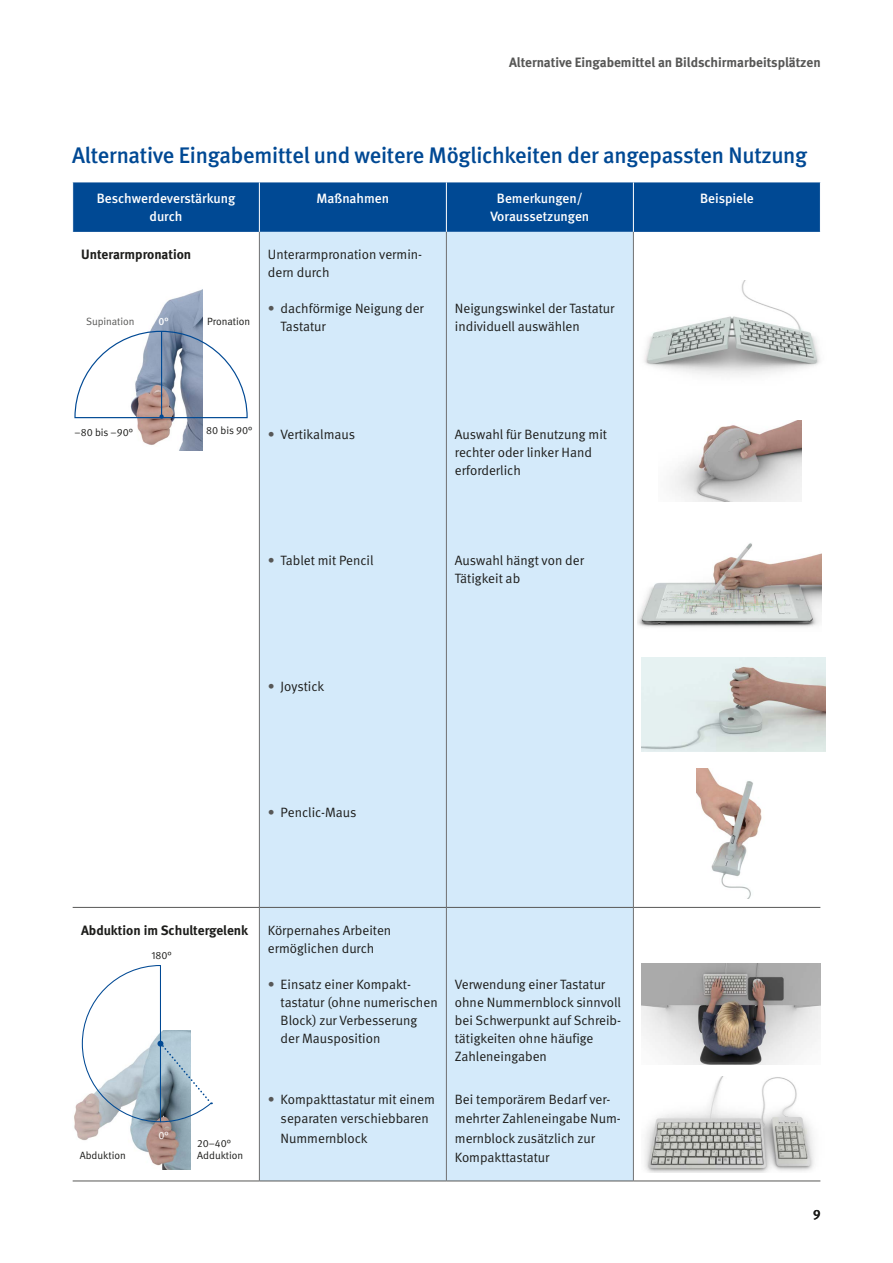
<style>
.page{position:relative;width:893px;height:1263px;background:#fff}
.page>*{position:absolute;margin:0;border:0;box-sizing:border-box;transform-origin:0 0}
.t1{font:500 22.5px "DGUV Meta";letter-spacing:-.01em;color:#004994}
._03_Tabellen_und_Graphen_Tabellen_normal{font:13.5px/18px "DGUV Meta";color:#1d1d1b}
.t2{font:500 13.5px/18px "DGUV Meta";color:#fff;text-align:center}
.t3{font:700 13.5px "DGUV Meta";color:#575756}
._03_Tabellen_und_Graphen_Tabellen_normal-2{font:700 13.5px "DGUV Meta";color:#1d1d1b}
.t4{font:500 13.5px "DGUV Meta";color:#1d1d1b}
.t5{font:10.5px/12px "DGUV Meta";color:#1d1d1b}
.t6{font:10.5px "DGUV Meta";color:#575756}
.t7{font:500 10.5px "DGUV Meta";color:#fff}
.t8{font:10.5px "DGUV Meta";color:#fff}
.s1{color:#575756}
</style>
<div class="page">
<img style="left:74px;top:1102px;width:117px;height:68px">
<img style="left:137px;top:289px;width:66px;height:162px">
<div style="left:73px;top:182px;width:747px;height:50px;background:#004994"></div>
<div style="left:260px;top:232px;width:373px;height:948px;background:#d4eafa"></div>
<hr style="left:259px;top:182px;width:1px;height:50px;background:#fff">
<hr style="left:446px;top:182px;width:1px;height:50px;background:#fff">
<hr style="left:633px;top:182px;width:1px;height:50px;background:#fff">
<hr style="left:259px;top:232px;width:1px;height:675px;background:#707071">
<hr style="left:446px;top:232px;width:1px;height:675px;background:#707071">
<hr style="left:633px;top:232px;width:1px;height:675px;background:#707071">
<hr style="left:259px;top:908px;width:1px;height:272px;background:#707071">
<hr style="left:446px;top:908px;width:1px;height:272px;background:#707071">
<hr style="left:633px;top:908px;width:1px;height:272px;background:#707071">
<hr style="left:73px;top:907px;width:186px;height:1px;background:#575756">
<hr style="left:259px;top:907px;width:187px;height:1px;background:#575756">
<hr style="left:446px;top:907px;width:187px;height:1px;background:#575756">
<hr style="left:633px;top:907px;width:187px;height:1px;background:#575756">
<hr style="left:73px;top:1180px;width:186px;height:1px;background:#575756">
<hr style="left:259px;top:1180px;width:187px;height:1px;background:#575756">
<hr style="left:446px;top:1180px;width:187px;height:1px;background:#575756">
<hr style="left:633px;top:1180px;width:187px;height:1px;background:#575756">
<svg style="left:74px;top:330px;width:174px;height:89px"></svg>
<svg style="left:81px;top:965px;width:131px;height:158px"></svg>
<img style="left:644px;top:280px;width:176px;height:96px">
<img style="left:671px;top:421px;width:130px;height:80px">
<img style="left:638px;top:543px;width:184px;height:84px">
<img style="left:641px;top:657px;width:184px;height:95px">
<img style="left:696px;top:769px;width:66px;height:129px">
<img style="left:642px;top:964px;width:178px;height:100px">
<img style="left:644px;top:1077px;width:170px;height:96px">
<p class="t3" style="left:509px;top:54px;width:313px">Alternative Eingabemittel an Bildschirmarbeitsplätzen</p>
<h1 class="t1" style="left:72px;top:142px;width:736px">Alternative Eingabemittel und weitere Möglichkeiten der angepassten Nutzung</h1>
<p class="t2" style="left:97px;top:190px;width:140px">Beschwerdeverstärkung durch</p>
<p class="t2" style="left:317px;top:190px;width:74px">Maßnahmen</p>
<p class="t2" style="left:490px;top:190px;width:100px">Bemerkungen/<br>Voraussetzungen</p>
<p class="t2" style="left:700px;top:190px;width:55px">Beispiele</p>
<p class="_03_Tabellen_und_Graphen_Tabellen_normal-2" style="left:81px;top:246px;width:112px">Unterarmpronation</p>
<p class="_03_Tabellen_und_Graphen_Tabellen_normal" style="left:268px;top:245px;width:156px">Unterarmpronation vermin&shy;dern durch</p>
<p class="_03_Tabellen_und_Graphen_Tabellen_normal" style="left:281px;top:299px;width:145px;text-indent:-13px"><span class="s1">•</span> dachförmige Neigung der<br>Tastatur</p>
<p class="_03_Tabellen_und_Graphen_Tabellen_normal" style="left:455px;top:299px;width:161px">Neigungswinkel der Tastatur individuell auswählen</p>
<p class="t6" style="left:86px;top:315px;width:50px">Supination</p>
<p class="t5" style="left:207px;top:315px;width:45px">Pronation</p>
<p class="t7" style="left:158px;top:315px;width:12px">0°</p>
<p class="t5" style="left:75px;top:426px;width:60px">–80 bis –90°</p>
<p class="t5" style="left:206px;top:424px;width:48px">80 bis 90°</p>
<p class="_03_Tabellen_und_Graphen_Tabellen_normal" style="left:268px;top:425px;width:89px"><span class="s1">•</span> Vertikalmaus</p>
<p class="_03_Tabellen_und_Graphen_Tabellen_normal" style="left:268px;top:551px;width:107px"><span class="s1">•</span> Tablet mit Pencil</p>
<p class="_03_Tabellen_und_Graphen_Tabellen_normal" style="left:268px;top:677px;width:58px"><span class="s1">•</span> Joystick</p>
<p class="_03_Tabellen_und_Graphen_Tabellen_normal" style="left:455px;top:425px;width:154px">Auswahl für Benutzung mit rechter oder linker Hand erforderlich</p>
<p class="_03_Tabellen_und_Graphen_Tabellen_normal" style="left:455px;top:551px;width:131px">Auswahl hängt von der<br>Tätigkeit ab</p>
<p class="_03_Tabellen_und_Graphen_Tabellen_normal" style="left:268px;top:803px;width:90px"><span class="s1">•</span> Penclic-Maus</p>
<p class="_03_Tabellen_und_Graphen_Tabellen_normal-2" style="left:81px;top:922px;width:168px">Abduktion im Schultergelenk</p>
<p class="_03_Tabellen_und_Graphen_Tabellen_normal" style="left:268px;top:921px;width:125px">Körpernahes Arbeiten ermöglichen durch</p>
<p class="_03_Tabellen_und_Graphen_Tabellen_normal" style="left:281px;top:975px;width:159px;text-indent:-13px"><span class="s1">•</span> Einsatz einer Kompakt&shy;tastatur (ohne numerischen<br>Block) zur Verbesserung der Mausposition</p>
<p class="t5" style="left:151px;top:950px;width:22px">180°</p>
<p class="t8" style="left:158px;top:1129px;width:12px">0°</p>
<p class="t5" style="left:80px;top:1149px;width:48px">Abduktion</p>
<p class="t5" style="left:197px;top:1137px;width:48px">20–40°<br>Adduktion</p>
<p class="_03_Tabellen_und_Graphen_Tabellen_normal" style="left:281px;top:1090px;width:156px;line-height:19.2px;text-indent:-13px"><span class="s1">•</span> Kompakttastatur mit einem separaten verschiebbaren<br>Nummernblock</p>
<p class="_03_Tabellen_und_Graphen_Tabellen_normal" style="left:455px;top:975px;width:168px">Verwendung einer Tastatur ohne Nummernblock sinnvoll bei Schwerpunkt auf Schreib&shy;tätigkeiten ohne häufige<br>Zahleneingaben</p>
<p class="_03_Tabellen_und_Graphen_Tabellen_normal" style="left:455px;top:1090px;width:167px;line-height:19.2px">Bei temporärem Bedarf ver&shy;mehrter Zahleneingabe Num&shy;mernblock zusätzlich zur<br>Kompakttastatur</p>
<p class="t4" style="left:813px;top:1207px;width:9px">9</p>
</div>
